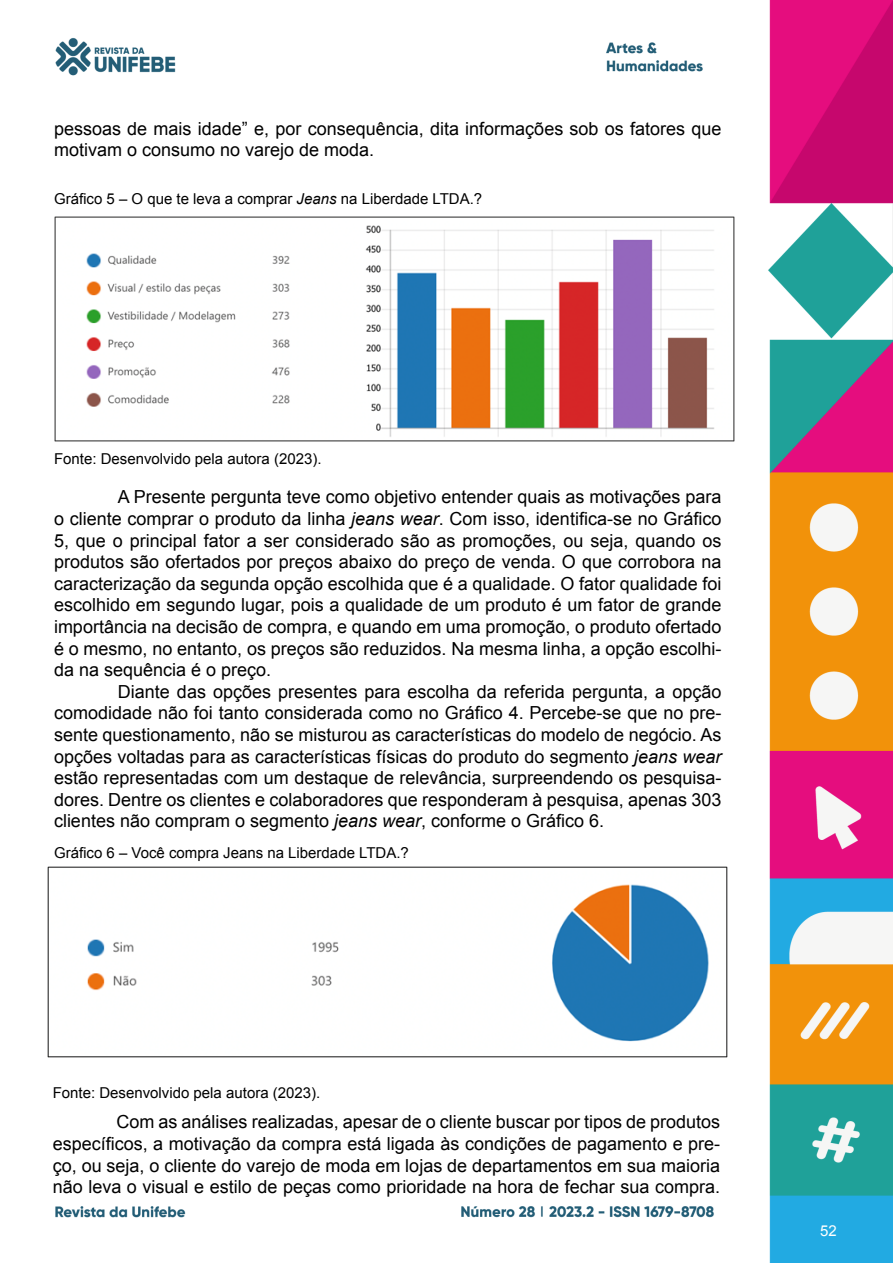
<style>
.page{position:relative;width:893px;height:1263px;background:#fff}
.page>*{position:absolute;margin:0;border:0;box-sizing:border-box;transform-origin:0 0}
.Corpo_A{font:18px/21.6px "Arial";color:#000;text-align:justify}
.Corpo_A-2{font:15px "Arial";color:#000}
.t1{font:15px "Arial";color:#fff}
.s1{font-style:italic}
</style>
<div class="page">
<img style="left:47px;top:0;width:846px;height:1263px">
<img style="left:54px;top:216px;width:680px;height:226px">
<img style="left:48px;top:866px;width:680px;height:192px">
<p class="Corpo_A" style="left:54px;top:118px;width:669px">pessoas de mais idade” e, por consequência, dita informações sob os fatores que motivam o consumo no varejo de moda.</p>
<p class="Corpo_A-2" style="left:54px;top:189px;width:430px">Gráfico 5 – O que te leva a comprar <span class="s1">Jeans</span> na Liberdade LTDA.?</p>
<p class="Corpo_A-2" style="left:54px;top:449px;width:269px">Fonte: Desenvolvido pela autora (2023).</p>
<p class="Corpo_A" style="left:54px;top:486px;width:669px;text-indent:64px">A Presente pergunta teve como objetivo entender quais as motivações para o cliente comprar o produto da linha <span class="s1">jeans wear</span>. Com isso, identifica-se no Gráfico 5, que o principal fator a ser considerado são as promoções, ou seja, quando os produtos são ofertados por preços abaixo do preço de venda. O que corrobora na caracterização da segunda opção escolhida que é a qualidade. O fator qualidade foi escolhido em segundo lugar, pois a qualidade de um produto é um fator de grande importância na decisão de compra, e quando em uma promoção, o produto ofertado é o mesmo, no entanto, os preços são reduzidos. Na mesma linha, a opção escolhi&shy;da na sequência é o preço.</p>
<p class="Corpo_A" style="left:54px;top:681px;width:669px;text-indent:64px">Diante das opções presentes para escolha da referida pergunta, a opção comodidade não foi tanto considerada como no Gráfico 4. Percebe-se que no pre&shy;sente questionamento, não se misturou as características do modelo de negócio. As opções voltadas para as características físicas do produto do segmento <span class="s1">jeans wear </span>estão representadas com um destaque de relevância, surpreendendo os pesquisa&shy;dores. Dentre os clientes e colaboradores que responderam à pesquisa, apenas 303 clientes não compram o segmento <span class="s1">jeans wear</span>, conforme o Gráfico 6.</p>
<p class="Corpo_A-2" style="left:54px;top:843px;width:356px">Gráfico 6 – Você compra Jeans na Liberdade LTDA.?</p>
<p class="Corpo_A-2" style="left:53px;top:1083px;width:269px">Fonte: Desenvolvido pela autora (2023).</p>
<p class="Corpo_A" style="left:53px;top:1111px;width:669px;text-indent:64px">Com as análises realizadas, apesar de o cliente buscar por tipos de produtos específicos, a motivação da compra está ligada às condições de pagamento e pre&shy;ço, ou seja, o cliente do varejo de moda em lojas de departamentos em sua maioria não leva o visual e estilo de peças como prioridade na hora de fechar sua compra.</p>
<p class="t1" style="left:820px;top:1220px;width:18px">52</p>
</div>
